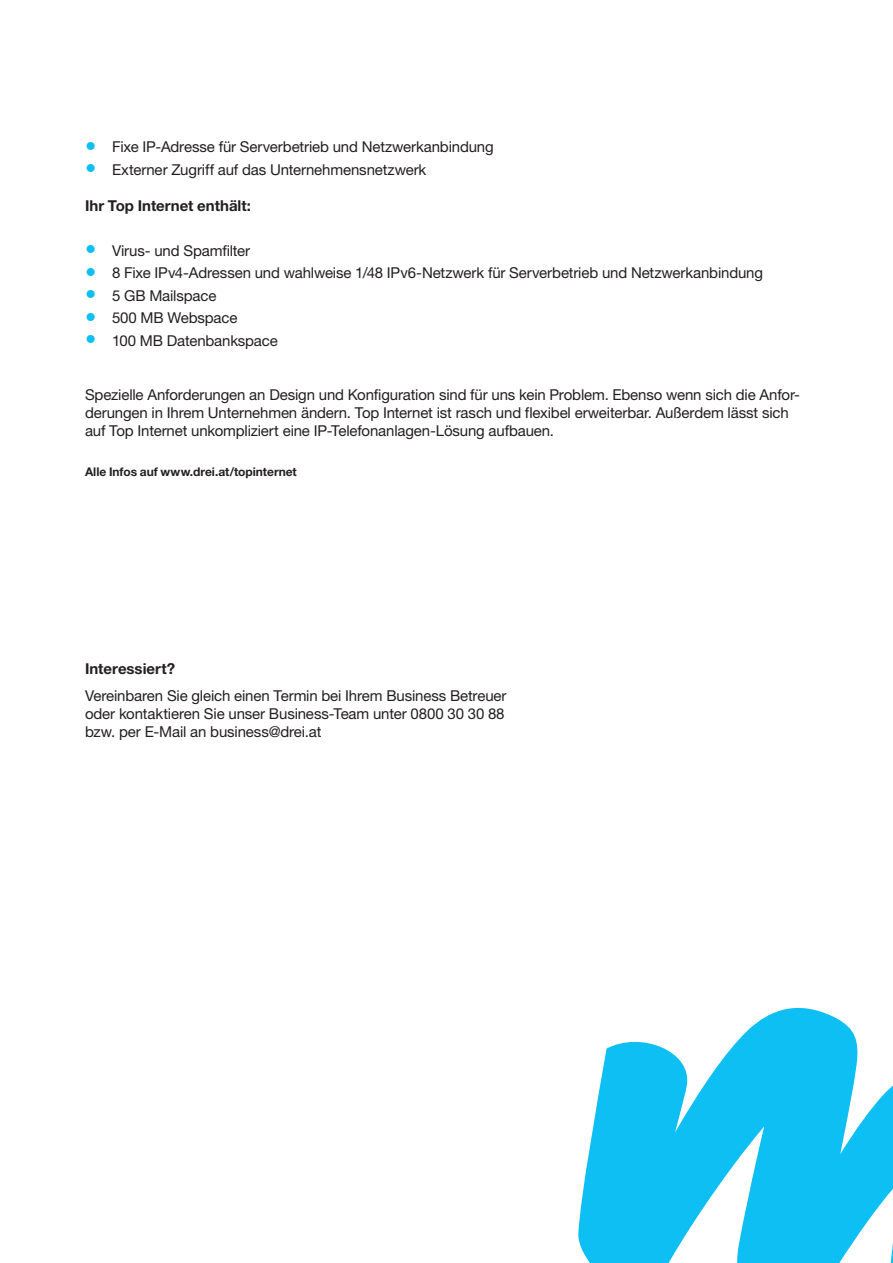
<style>
.page{position:relative;width:893px;height:1263px;background:#fff}
.page>*{position:absolute;margin:0;border:0;box-sizing:border-box;transform-origin:0 0}
.t1{font:15px/18px "Helvetica Neue LT Pro";letter-spacing:-.01em;color:#231f20}
.t2{font:700 15px "Helvetica Neue LT Pro";color:#231f20}
.t3{font:700 12px "Helvetica Neue LT Pro";color:#231f20}
.s1{font-weight:300;font-size:22.5px;color:#0dbff2}
</style>
<div class="page">
<svg style="left:578px;top:1007px;width:315px;height:256px;fill:#0dbff2"></svg>
<p class="t1" style="left:85px;top:137px;width:410px"><span class="s1">•</span> Fixe IP-Adresse für Serverbetrieb und Netzwerkanbindung</p>
<p class="t1" style="left:85px;top:160px;width:343px"><span class="s1">•</span> Externer Zugriff auf das Unternehmensnetzwerk</p>
<p class="t2" style="left:85px;top:196px;width:167px">Ihr Top Internet enthält:</p>
<p class="t1" style="left:85px;top:241px;width:167px"><span class="s1">•</span> Virus- und Spamfilter</p>
<p class="t1" style="left:85px;top:263px;width:679px"><span class="s1">•</span> 8 Fixe IPv4-Adressen und wahlweise 1/48 IPv6-Netzwerk für Serverbetrieb und Netzwerkanbindung</p>
<p class="t1" style="left:85px;top:286px;width:133px"><span class="s1">•</span> 5 GB Mailspace</p>
<p class="t1" style="left:85px;top:308px;width:154px"><span class="s1">•</span> 500 MB Webspace</p>
<p class="t1" style="left:85px;top:331px;width:194px"><span class="s1">•</span> 100 MB Datenbankspace</p>
<p class="t1" style="left:85px;top:385px;width:716px">Spezielle Anforderungen an Design und Konfiguration sind für uns kein Problem. Ebenso wenn sich die Anfor&shy;derungen in Ihrem Unternehmen ändern. Top Internet ist rasch und flexibel erweiterbar. Außerdem lässt sich auf Top Internet unkompliziert eine IP-Telefonanlagen-Lösung aufbauen.</p>
<p class="t3" style="left:85px;top:464px;width:213px">Alle Infos auf www.drei.at/topinternet</p>
<p class="t2" style="left:85px;top:659px;width:92px">Interessiert?</p>
<p class="t1" style="left:85px;top:686px;width:423px">Vereinbaren Sie gleich einen Termin bei Ihrem Business Betreuer oder kontaktieren Sie unser Business-Team unter 0800 30 30 88 bzw. per E-Mail an business@drei.at</p>
</div>
